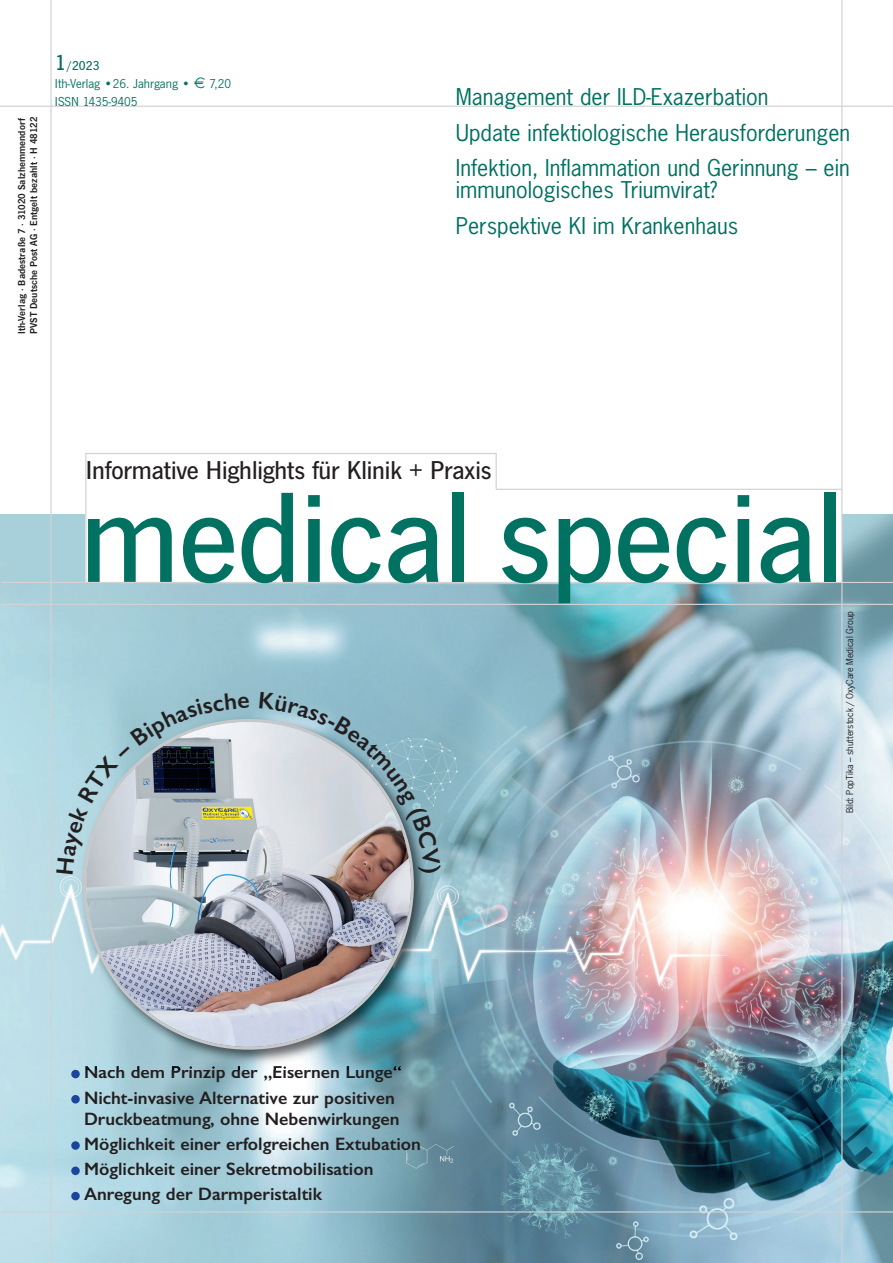
<style>
.page{position:relative;width:893px;height:1263px;background:#fff}
.page>*{position:absolute;margin:0;border:0;box-sizing:border-box;transform-origin:0 0}
.t1{font:500 133.5px "News Gothic T";letter-spacing:-.005em;color:#017161}
.t2{font:500 26.85px "News Gothic T";letter-spacing:-.005em;color:#231f20}
.t3{font:21.75px/35.2px "News Gothic";color:#017161}
.t4{font:600 18px/25.2px "Gill Sans";color:#231f20}
.t5{font:13.5px/18px "News Gothic T";color:#017161}
.t6{font:600 10.5px/12px "News Gothic T";letter-spacing:.005em;color:#231f20}
.t7{font:9px "News Gothic";color:#231f20}
.s1{font-weight:500;font-size:22.5px}
.s2{font-weight:500}
</style>
<div class="page">
<img style="left:0;top:514px;width:893px;height:749px">
<hr style="left:496px;top:489px;width:346px;height:1px;background:#d1d2d4">
<div style="left:86px;top:506px;width:756px;height:76px;background:#fff"></div>
<hr style="left:2px;top:604px;width:891px;height:1px;background:#d1d2d4">
<hr style="left:496px;top:453px;width:1px;height:36px;background:#d1d2d4">
<hr style="left:85px;top:453px;width:1px;height:129px;background:#d1d2d4">
<hr style="left:85px;top:453px;width:411px;height:1px;background:#d1d2d4">
<hr style="left:2px;top:582px;width:891px;height:1px;background:#d1d2d4">
<hr style="left:0;top:106px;width:893px;height:1px;background:#d1d2d4">
<hr style="left:0;top:1211px;width:893px;height:1px;background:#d1d2d4">
<hr style="left:50px;top:0;width:2px;height:1263px;background:#d1d2d4">
<hr style="left:841px;top:0;width:1px;height:1263px;background:#d1d2d4">
<div style="left:71px;top:1070px;width:9px;height:8px;background:#18469d;border-radius:50%"></div>
<div style="left:71px;top:1095px;width:9px;height:8px;background:#18469d;border-radius:50%"></div>
<div style="left:71px;top:1141px;width:9px;height:9px;background:#18469d;border-radius:50%"></div>
<div style="left:71px;top:1166px;width:9px;height:9px;background:#18469d;border-radius:50%"></div>
<div style="left:71px;top:1192px;width:9px;height:8px;background:#18469d;border-radius:50%"></div>
<img style="left:76px;top:712px;width:357px;height:357px">
<img style="left:85px;top:1066px;width:161px;height:3px">
<img style="left:83px;top:719px;width:331px;height:331px">
<svg style="left:56px;top:692px;width:193px;height:182px;background:#a4b9c0"></svg>
<svg style="left:259px;top:692px;width:182px;height:181px;background:#b0c2ca"></svg>
<p class="t6" style="left:16px;top:334px;width:219px;rotate:-90deg">Ith-Verlag · Badestraße 7 · 31020 Salzhemmendorf<br>PVST Deutsche Post AG · Entgelt bezahlt · H 48122</p>
<p class="t5" style="left:55px;top:57px;width:137px"><span class="s1">1</span><span class="s2">/2023<br></span>Ith-Verlag •26. Jahrgang •</p>
<p class="t5" style="left:55px;top:93px;width:84px">ISSN 1435-9405</p>
<p class="t5" style="left:209px;top:75px;width:23px">7,20</p>
<p class="t3" style="left:456px;top:81px;width:396px">Management der ILD-Exazerbation<br>Update infektiologische Herausforderungen<br>Infektion, Inflammation und Gerinnung – ein</p>
<p class="t3" style="left:456px;top:174px;width:284px">immunologisches Triumvirat?<br>Perspektive KI im Krankenhaus</p>
<h2 class="t2" style="left:86px;top:460px;width:407px">Informative Highlights für Klinik + Praxis</h2>
<h1 class="t1" style="left:80px;top:485px;width:766px">medical special</h1>
<p class="t7" style="left:846px;top:813px;width:204px;rotate:-90deg">Bild: PopTika – shutterstock / OxyCare Medical Group</p>
<p class="t4" style="left:84px;top:1062px;width:319px">Nach dem Prinzip der „Eisernen Lunge“<br>Nicht-invasive Alternative zur positiven</p>
<p class="t4" style="left:84px;top:1108px;width:338px">Druckbeatmung, ohne Nebenwirkungen Möglichkeit einer erfolgreichen Extubation Möglichkeit einer Sekretmobilisation Anregung der Darmperistaltik</p>
</div>
